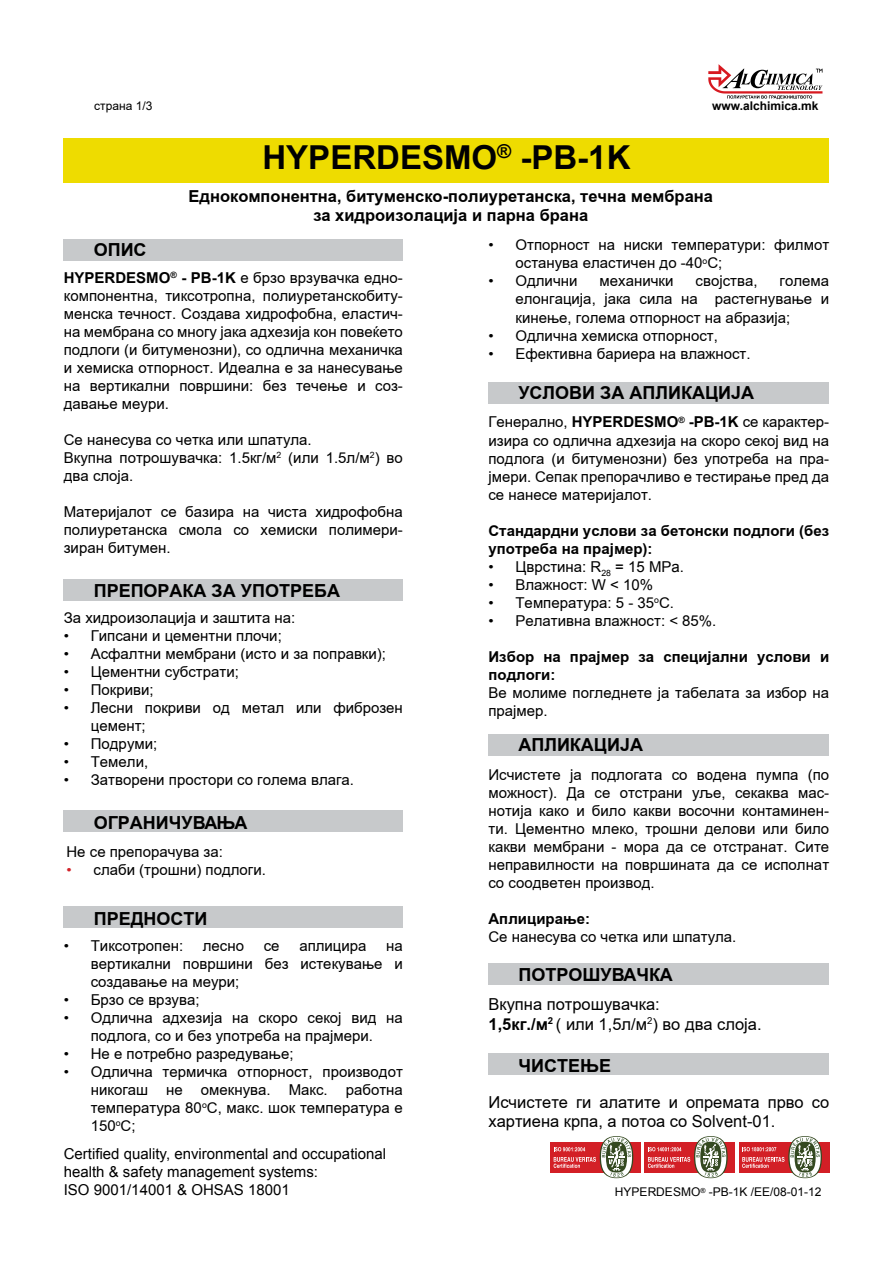
<style>
.page{position:relative;width:893px;height:1263px;background:#fff}
.page>*{position:absolute;margin:0;border:0;box-sizing:border-box;transform-origin:0 0}
.t1{font:700 33px "Arial";color:#000}
.t2{font:700 18px "M1 Arial";color:#000}
.t3{font:16.5px/19.8px "M1 Arial";color:#000}
.t4{font:700 16.5px/19.8px "M1 Arial";color:#000;text-align:center}
.t5{font:15px/18px "M1 Arial";color:#000;text-align:justify}
.t6{font:700 15px/18px "M1 Arial";color:#000}
.t7{font:15px/18px "Arial";color:#000}
.t8{font:12px "Arial";color:#000}
.t9{font:700 12px "Arial";color:#000}
.t10{font:12px "M1 Arial";color:#000}
.s1{font-family:"Arial";font-weight:700}
.s2{color:#d2232a}
.s3{font-family:"Arial"}
.s4{font-weight:700}
</style>
<div class="page">
<div style="left:64px;top:240px;width:339px;height:21px;background:#c7c9cb"></div>
<div style="left:64px;top:138px;width:765px;height:45px;background:#eedc00"></div>
<div style="left:64px;top:579px;width:339px;height:21px;background:#c7c9cb"></div>
<div style="left:64px;top:907px;width:339px;height:21px;background:#c7c9cb"></div>
<div style="left:64px;top:811px;width:339px;height:21px;background:#c7c9cb"></div>
<svg style="left:708px;top:64px;width:114px;height:35px"></svg>
<div style="left:645px;top:1142px;width:90px;height:30px;background:#d31f26"></div>
<svg style="left:694px;top:1136px;width:34px;height:42px"></svg>
<svg style="left:695px;top:1137px;width:31px;height:40px"></svg>
<svg style="left:696px;top:1138px;width:29px;height:38px"></svg>
<svg style="left:648px;top:1157px;width:42px;height:11px"></svg>
<svg style="left:648px;top:1147px;width:33px;height:4px"></svg>
<div style="left:551px;top:1142px;width:90px;height:30px;background:#d31f26"></div>
<svg style="left:600px;top:1136px;width:33px;height:42px"></svg>
<svg style="left:601px;top:1137px;width:31px;height:40px"></svg>
<svg style="left:602px;top:1138px;width:29px;height:38px"></svg>
<svg style="left:554px;top:1157px;width:42px;height:11px"></svg>
<svg style="left:554px;top:1147px;width:31px;height:4px"></svg>
<div style="left:739px;top:1142px;width:90px;height:30px;background:#d31f26"></div>
<svg style="left:788px;top:1136px;width:34px;height:42px"></svg>
<svg style="left:790px;top:1137px;width:31px;height:40px"></svg>
<svg style="left:790px;top:1138px;width:30px;height:38px"></svg>
<svg style="left:742px;top:1157px;width:42px;height:11px"></svg>
<svg style="left:742px;top:1147px;width:34px;height:4px"></svg>
<div style="left:488px;top:734px;width:341px;height:21px;background:#c7c9cb"></div>
<div style="left:488px;top:382px;width:341px;height:21px;background:#c7c9cb"></div>
<div style="left:488px;top:963px;width:341px;height:22px;background:#c7c9cb"></div>
<div style="left:488px;top:1053px;width:341px;height:22px;background:#c7c9cb"></div>
<p class="t10" style="left:94px;top:97px;width:60px">strana 1/3</p>
<h1 class="t1" style="left:262px;top:135px;width:369px">HYPERDESMO<sup>®</sup> -PB-1K</h1>
<p class="t9" style="left:712px;top:98px;width:108px">www.alchimica.mk</p>
<p class="t4" style="left:189px;top:186px;width:526px">Ednokomponentna, bitumensko-poliuretanska, te~na membrana za hidroizolacija i parna brana</p>
<p class="t2" style="left:94px;top:237px;width:54px">OPIS</p>
<p class="t5" style="left:64px;top:269px;width:341px"><span class="s1">HYPERDESMO</span><sup>®</sup> <span class="s1">- PB-1K</span> e brzo vrzuva~ka edno&shy;komponentna, tiksotropna, poliuretanskobitu&shy;menska te~nost. Sozdava hidrofobna, elasti~- na membrana so mnogu jaka adhezija kon pove}eto podlogi (i bitumenozni), so odli~na mehani~ka i hemiska otpornost. Idealna e za nanesuvawe na vertikalni povr{ini: bez te~ewe i soz&shy;davawe meuri.</p>
<p class="t5" style="left:64px;top:431px;width:341px;text-align:left">Se nanesuva so ~etka ili {patula.<br>Vkupna potro{uva~ka: 1.5kg/m<sup>2</sup> (ili 1.5l/m<sup>2</sup>) vo dva sloja.</p>
<p class="t5" style="left:64px;top:503px;width:341px">Materijalot se bazira na ~ista hidrofobna poliuretanska smola so hemiski polimeri&shy;ziran bitumen.</p>
<p class="t2" style="left:94px;top:578px;width:248px">PREPORAKA ZA UPOTREBA</p>
<p class="t5" style="left:64px;top:609px;width:233px">За хидроизолација и заштита на:</p>
<p class="t5" style="left:64px;top:627px;width:220px">• Гипсани и цементни плочи;</p>
<p class="t5" style="left:64px;top:645px;width:324px">• Aсфалтни мембрани (исто и за поправки);</p>
<p class="t5" style="left:64px;top:663px;width:177px">• Cементни субстрати;</p>
<p class="t5" style="left:64px;top:681px;width:91px">• Pokrivi;</p>
<p class="t5" style="left:91px;top:699px;width:314px;text-indent:-27px">• Lесни покриви од метал или фиброзен цемент;</p>
<p class="t5" style="left:64px;top:735px;width:95px">• Pодруми;</p>
<p class="t5" style="left:64px;top:753px;width:86px">• Tемели,</p>
<p class="t5" style="left:64px;top:771px;width:292px">• Zатворени простори со голема влага.</p>
<p class="t2" style="left:94px;top:810px;width:155px">OGRANI^UVAWA</p>
<p class="t5" style="left:66px;top:842px;width:158px">Не се препорачува за:</p>
<p class="t5" style="left:66px;top:860px;width:201px"><span class="s2">•</span> slabi (tro{ni) подлоги.</p>
<p class="t2" style="left:94px;top:906px;width:115px">PREDNOSTI</p>
<p class="t5" style="left:64px;top:936px;width:121px">• Тиксотропен:</p>
<p class="t5" style="left:203px;top:936px;width:43px">лесно</p>
<p class="t5" style="left:264px;top:936px;width:17px">се</p>
<p class="t5" style="left:299px;top:936px;width:69px">аплицира</p>
<p class="t5" style="left:91px;top:936px;width:314px;text-indent:295px">на вертикални површини без истекување и создавање на меури;</p>
<p class="t5" style="left:64px;top:990px;width:137px">• Брзо се врзува;</p>
<p class="t5" style="left:64px;top:1008px;width:341px;text-align:center">• Одлична адхезија на скоро секој вид на подлога, со и без употреба на прајмери.</p>
<p class="t5" style="left:64px;top:1044px;width:231px">• Не е потребно разредување;</p>
<p class="t5" style="left:91px;top:1062px;width:314px;text-indent:-27px">• Одлична термичка отпорност, производот никогаш не омекнува. Макс. работна температура 80<sup>o</sup>S, макс. шок температура е 150<sup>o</sup>S;</p>
<p class="t7" style="left:64px;top:1145px;width:324px">Certified quality, environmental and occupational health &amp; safety management systems:<br>ISO 9001/14001 &amp; OHSAS 18001</p>
<p class="t5" style="left:515px;top:236px;width:315px;text-indent:-27px">• Отпорност на ниски температури: филмот останува еластичен до -40<sup>o</sup>S;</p>
<p class="t5" style="left:488px;top:272px;width:91px">• Одлични</p>
<p class="t5" style="left:600px;top:272px;width:75px">механички</p>
<p class="t5" style="left:696px;top:272px;width:63px">својства,</p>
<p class="t5" style="left:515px;top:272px;width:315px;text-indent:264px">голема елонгација, јака сила на растегнување и кинење, голема отпорност на абразија;</p>
<p class="t5" style="left:488px;top:326px;width:231px">• Одлична хемиска отпорност,</p>
<p class="t5" style="left:488px;top:344px;width:264px">• Ефективна бариера на влажност.</p>
<p class="t2" style="left:518px;top:380px;width:237px">USLOVI ZA APLIKACIJA</p>
<p class="t5" style="left:488px;top:413px;width:342px">Generalno, <span class="s1">HYPERDESMO</span><sup>®</sup> <span class="s1">-PB-1K</span> se karakter&shy;izira so odli~na adhezija na skoro sekoj vid na podloga (i bitumenozni) bez upotreba na pra&shy;jmeri. Sepak prepora~livo e testirawe pred da se nanese materijalot.</p>
<p class="t6" style="left:488px;top:521px;width:342px">Standardni uslovi za betonski podlogi (bez upotreba na prajmer):</p>
<p class="t5" style="left:488px;top:557px;width:197px">• Цврстина: <span class="s3">R</span><sub>28</sub> <span class="s3">= 15 MPa.</span></p>
<p class="t5" style="left:488px;top:575px;width:166px">• Влажност: <span class="s3">W &lt; 10%</span></p>
<p class="t5" style="left:488px;top:593px;width:187px">• Температура: 5 - 35<sup>о</sup>S.</p>
<p class="t5" style="left:488px;top:611px;width:229px">• Релативна влажност: &lt; 85%.</p>
<p class="t6" style="left:488px;top:647px;width:342px">Izbor na prajmer za specijalni uslovi i podlogi:</p>
<p class="t5" style="left:488px;top:683px;width:342px">Ве молиме погледнете ја табелата за избор на прајмер.</p>
<p class="t2" style="left:518px;top:732px;width:126px">APLIKACIJA</p>
<p class="t5" style="left:488px;top:765px;width:342px">Is~istete ja podlogata so vodena pumpa (po mo`nost). Da se otstrani uqe, sekakva mas&shy;notija kako i bilo kakvi voso~ni kontaminen&shy;ti. Cementno mleko, tro{ni delovi ili bilo kakvi membrani - mora da se otstranat. Site nepravilnosti na povr{inata da se ispolnat so soodveten proizvod.</p>
<p class="t6" style="left:488px;top:909px;width:103px">Aplicirawe:</p>
<p class="t5" style="left:488px;top:927px;width:249px">Se nanesuva so ~etka ili {patula.</p>
<p class="t2" style="left:518px;top:962px;width:156px">POTRO[UVA^KA</p>
<p class="t3" style="left:488px;top:994px;width:275px">Vkupna potro{uva~ka:<br><span class="s4">1,5kg./m</span><sup>2</sup> ( ili 1,5l/m<sup>2</sup>) vo dva sloja.</p>
<p class="t2" style="left:518px;top:1053px;width:94px">^ISTEWE</p>
<p class="t3" style="left:488px;top:1092px;width:342px">Is~istete gi alatite i opremata prvo so hartiena krpa, a potoa so <span class="s3">Solvent-01</span>.</p>
<p class="t8" style="left:615px;top:1184px;width:208px">HYPERDESMO<sup>®</sup> -PB-1K /EE/08-01-12</p>
</div>
